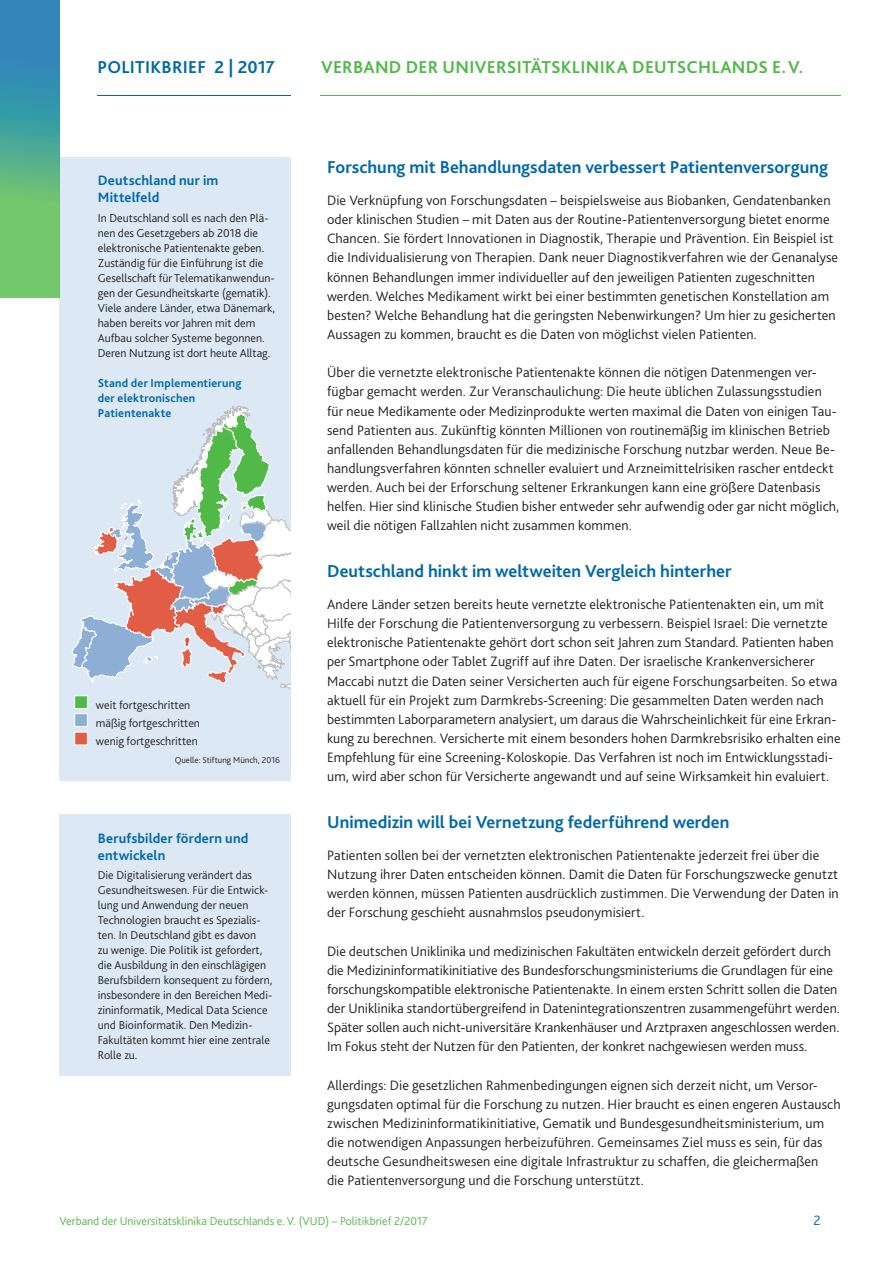
<style>
.page{position:relative;width:893px;height:1263px;background:#fff}
.page>*{position:absolute;margin:0;border:0;box-sizing:border-box;transform-origin:0 0}
.t1{font:700 18px "Bliss 2";color:#0068a9}
.t2{font:700 18px "Bliss 2";letter-spacing:.015em;color:#51b948}
.t3{font:300 14.25px/19.2px "Bliss 2";letter-spacing:.005em;color:#231f20}
.t4{font:700 14.25px/17.1px "Bliss 2";letter-spacing:.01em;color:#0068a9}
.t5{font:300 14.25px "Bliss 2";color:#0068a9}
.t6{font:300 12px/15px "Bliss 2";color:#231f20}
.t7{font:300 12px "Bliss 2";color:#51b948}
.t8{font:700 12px/15px "Bliss 2";letter-spacing:.015em;color:#0068a9}
.t9{font:300 9px "Bliss 2";color:#231f20}
</style>
<div class="page">
<div style="left:60px;top:157px;width:231px;height:624px;background:#dce9f5"></div>
<div style="left:60px;top:815px;width:231px;height:261px;background:#dce9f5"></div>
<svg style="left:72px;top:406px;width:219px;height:283px"></svg>
<div style="left:75px;top:696px;width:12px;height:12px;background:#51b948"></div>
<div style="left:74px;top:696px;width:14px;height:13px;border:1px solid #fff"></div>
<div style="left:75px;top:714px;width:12px;height:12px;background:#8dafd6"></div>
<div style="left:74px;top:713px;width:14px;height:14px;border:1px solid #fff"></div>
<div style="left:75px;top:732px;width:12px;height:13px;background:#e15d45"></div>
<div style="left:74px;top:732px;width:14px;height:13px;border:1px solid #fff"></div>
<svg style="left:0;top:0;width:60px;height:297px;background:#51a991"></svg>
<hr style="left:320px;top:95px;width:521px;height:1px;background:#51b948">
<hr style="left:98px;top:95px;width:193px;height:1px;background:#0068a9">
<p class="t1" style="left:98px;top:56px;width:179px">POLITIKBRIEF 2 | 2017</p>
<p class="t2" style="left:321px;top:56px;width:484px">VERBAND DER UNIVERSITÄTSKLINIKA DEUTSCHLANDS E. V.</p>
<p class="t1" style="left:327px;top:156px;width:502px">Forschung mit Behandlungsdaten verbessert Patientenversorgung</p>
<p class="t3" style="left:327px;top:191px;width:513px">Die Verknüpfung von Forschungsdaten – beispielsweise aus Biobanken, Gendatenbanken oder klinischen Studien – mit Daten aus der Routine-Patientenversorgung bietet enorme Chancen. Sie fördert Innovationen in Diagnostik, Therapie und Prävention. Ein Beispiel ist die Individualisierung von Therapien. Dank neuer Diagnostikverfahren wie der Genanalyse können Behandlungen immer individueller auf den jeweiligen Patienten zugeschnitten werden. Welches Medikament wirkt bei einer bestimmten genetischen Konstellation am besten? Welche Behandlung hat die geringsten Nebenwirkungen? Um hier zu gesicherten Aussagen zu kommen, braucht es die Daten von möglichst vielen Patienten.</p>
<p class="t3" style="left:327px;top:363px;width:514px">Über die vernetzte elektronische Patientenakte können die nötigen Datenmengen ver&shy;fügbar gemacht werden. Zur Veranschaulichung: Die heute üblichen Zulassungsstudien für neue Medikamente oder Medizinprodukte werten maximal die Daten von einigen Tau&shy;send Patienten aus. Zukünftig könnten Millionen von routinemäßig im klinischen Betrieb anfallenden Behandlungsdaten für die medizinische Forschung nutzbar werden. Neue Be&shy;handlungsverfahren könnten schneller evaluiert und Arzneimittelrisiken rascher entdeckt werden. Auch bei der Erforschung seltener Erkrankungen kann eine größere Datenbasis helfen. Hier sind klinische Studien bisher entweder sehr aufwendig oder gar nicht möglich, weil die nötigen Fallzahlen nicht zusammen kommen.</p>
<p class="t1" style="left:327px;top:560px;width:406px">Deutschland hinkt im weltweiten Vergleich hinterher</p>
<p class="t3" style="left:327px;top:595px;width:515px">Andere Länder setzen bereits heute vernetzte elektronische Patientenakten ein, um mit Hilfe der Forschung die Patientenversorgung zu verbessern. Beispiel Israel: Die vernetzte elektronische Patientenakte gehört dort schon seit Jahren zum Standard. Patienten haben per Smartphone oder Tablet Zugriff auf ihre Daten. Der israelische Krankenversicherer Maccabi nutzt die Daten seiner Versicherten auch für eigene Forschungsarbeiten. So etwa aktuell für ein Projekt zum Darmkrebs-Screening: Die gesammelten Daten werden nach bestimmten Laborparametern analysiert, um daraus die Wahrscheinlichkeit für eine Erkran&shy;kung zu berechnen. Versicherte mit einem besonders hohen Darmkrebsrisiko erhalten eine Empfehlung für eine Screening-Koloskopie. Das Verfahren ist noch im Entwicklungsstadi&shy;um, wird aber schon für Versicherte angewandt und auf seine Wirksamkeit hin evaluiert.</p>
<p class="t1" style="left:327px;top:811px;width:404px">Unimedizin will bei Vernetzung federführend werden</p>
<p class="t3" style="left:327px;top:845px;width:513px">Patienten sollen bei der vernetzten elektronischen Patientenakte jederzeit frei über die Nutzung ihrer Daten entscheiden können. Damit die Daten für Forschungszwecke genutzt werden können, müssen Patienten ausdrücklich zustimmen. Die Verwendung der Daten in der Forschung geschieht ausnahmslos pseudonymisiert.</p>
<p class="t3" style="left:327px;top:941px;width:514px">Die deutschen Uniklinika und medizinischen Fakultäten entwickeln derzeit gefördert durch die Medizininformatikinitiative des Bundesforschungsministeriums die Grundlagen für eine forschungskompatible elektronische Patientenakte. In einem ersten Schritt sollen die Daten der Uniklinika standortübergreifend in Datenintegrationszentren zusammengeführt werden.<br>Später sollen auch nicht-universitäre Krankenhäuser und Arztpraxen angeschlossen werden.<br>Im Fokus steht der Nutzen für den Patienten, der konkret nachgewiesen werden muss.</p>
<p class="t3" style="left:327px;top:1075px;width:515px">Allerdings: Die gesetzlichen Rahmenbedingungen eignen sich derzeit nicht, um Versor&shy;gungsdaten optimal für die Forschung zu nutzen. Hier braucht es einen engeren Austausch zwischen Medizininformatikinitiative, Gematik und Bundesgesundheitsministerium, um die notwendigen Anpassungen herbeizuführen. Gemeinsames Ziel muss es sein, für das deutsche Gesundheitswesen eine digitale Infrastruktur zu schaffen, die gleichermaßen<br>die Patientenversorgung und die Forschung unterstützt.</p>
<p class="t7" style="left:60px;top:1213px;width:370px">Verband der Universitätsklinika Deutschlands e. V. (VUD) – Politikbrief 2/2017</p>
<p class="t5" style="left:813px;top:1211px;width:9px">2</p>
<p class="t4" style="left:98px;top:172px;width:122px">Deutschland nur im<br>Mittelfeld</p>
<p class="t6" style="left:98px;top:210px;width:179px">In Deutschland soll es nach den Plä&shy;nen des Gesetzgebers ab 2018 die elektronische Patientenakte geben.<br>Zuständig für die Einführung ist die Gesellschaft für Telematikanwendun&shy;gen der Gesundheitskarte (gematik).<br>Viele andere Länder, etwa Dänemark, haben bereits vor Jahren mit dem Aufbau solcher Systeme begonnen.<br>Deren Nutzung ist dort heute Alltag.</p>
<p class="t8" style="left:98px;top:375px;width:145px">Stand der Implementierung der elektronischen<br>Patientenakte</p>
<p class="t6" style="left:96px;top:695px;width:106px;line-height:18px">weit fortgeschritten mäßig fortgeschritten wenig fortgeschritten</p>
<p class="t9" style="left:175px;top:754px;width:107px">Quelle: Stiftung Münch, 2016</p>
<p class="t4" style="left:98px;top:829px;width:152px">Berufsbilder fördern und entwickeln</p>
<p class="t6" style="left:98px;top:867px;width:176px">Die Digitalisierung verändert das Gesundheitswesen. Für die Entwick&shy;lung und Anwendung der neuen Technologien braucht es Spezialis&shy;ten. In Deutschland gibt es davon<br>zu wenige. Die Politik ist gefordert, die Ausbildung in den einschlägigen Berufsbildern konsequent zu fördern, insbesondere in den Bereichen Medi&shy;zininformatik, Medical Data Science und Bioinformatik. Den Medizin-Fakultäten kommt hier eine zentrale Rolle zu.</p>
</div>
